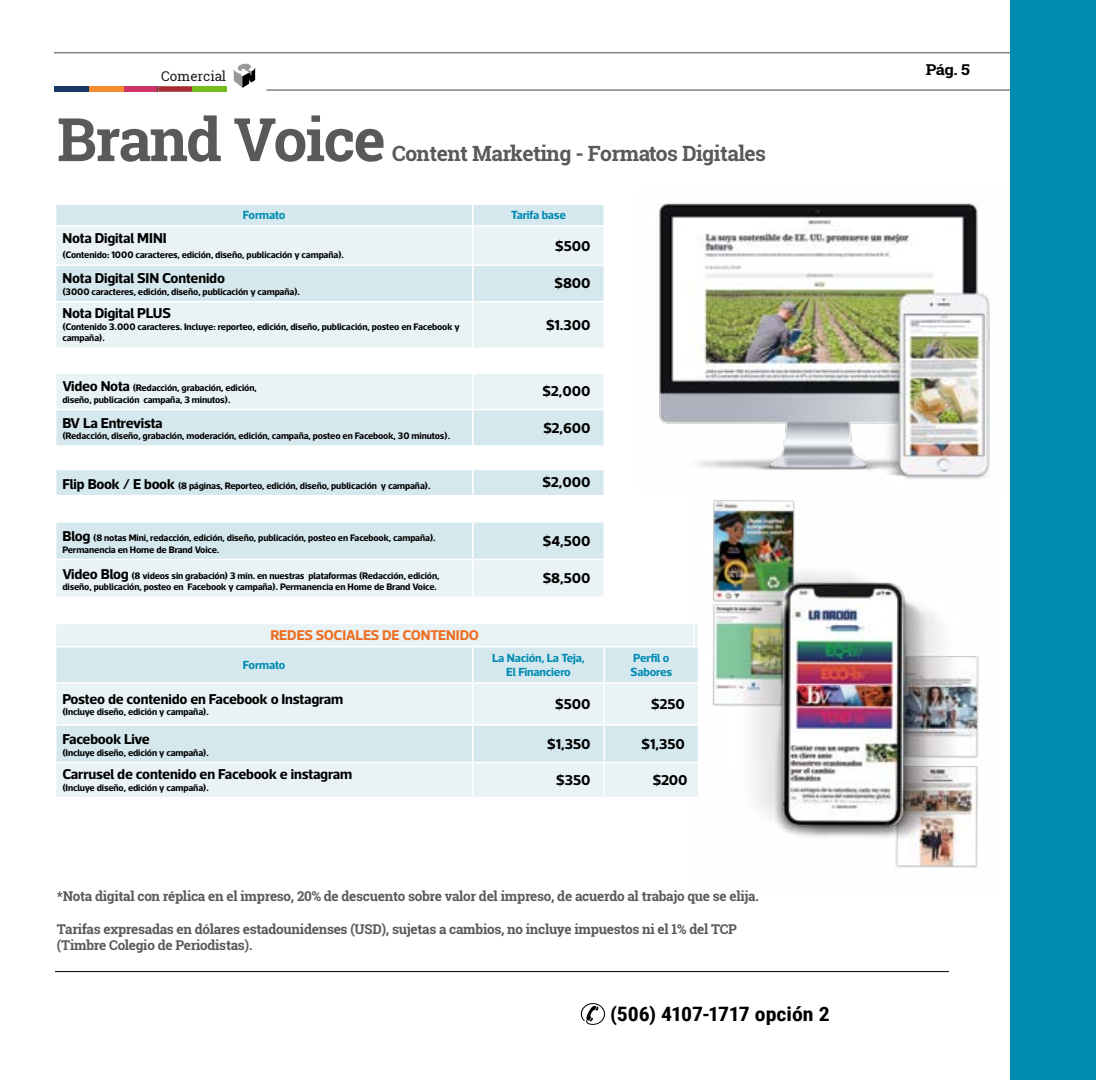
<style>
.page{position:relative;width:1096px;height:1080px;background:#fff}
.page>*{position:absolute;margin:0;border:0;box-sizing:border-box;transform-origin:0 0}
.t1{font:700 60px "Roboto Slab";letter-spacing:-.025em;color:#58595b}
.t2{font:700 21px "Roboto Slab";letter-spacing:-.025em;color:#58595b}
.t3{font:700 19.8px "Roboto Condensed";letter-spacing:-.005em;color:#000;scale:1.1 1}
.t4{font:700 15px "Roboto Slab";color:#000;scale:1.1 1}
.t5{font:700 14.55px "Acto";letter-spacing:-.01em;color:#000}
.t6{font:700 14.4px "Acto";letter-spacing:-.01em;color:#ed6f23}
.t7{font:700 13.5px/16.2px "Roboto Slab";letter-spacing:-.02em;color:#58595b}
.t8{font:13.5px "Roboto Slab";color:#1c1c1c}
.t9{font:700 12px/14.4px "Acto";letter-spacing:-.01em;color:#008bb2;text-align:center}
.t10{font:700 9.6px/11.6px "Acto";letter-spacing:-.01em;color:#000}
.s1{font-size:14.55px}
</style>
<div class="page">
<svg style="left:233px;top:63px;width:22px;height:25px"></svg>
<div style="left:123px;top:86px;width:35px;height:6px;background:#c36"></div>
<div style="left:54px;top:86px;width:35px;height:6px;background:#173b66"></div>
<svg style="left:158px;top:86px;width:34px;height:6px"></svg>
<div style="left:192px;top:86px;width:35px;height:6px;background:#75bd21"></div>
<div style="left:89px;top:86px;width:34px;height:6px;background:#f58c2e"></div>
<hr style="left:54px;top:52px;width:956px;height:1px;background:#808285">
<hr style="left:266px;top:89px;width:744px;height:2px;background:#808285">
<div style="left:1010px;top:0;width:85px;height:1080px;background:#008bb2"></div>
<div style="left:56px;top:205px;width:547px;height:20px;background:#d5e8ee"></div>
<svg style="left:56px;top:227px;width:638px;height:570px;fill:#e9f2f5"></svg>
<svg style="left:472px;top:205px;width:1px;height:20px"></svg>
<hr style="left:472px;top:227px;width:1px;height:38px;background:#fff">
<hr style="left:603px;top:227px;width:2px;height:38px;background:#fff">
<hr style="left:55px;top:265px;width:417px;height:1px;background:#fff">
<hr style="left:472px;top:265px;width:132px;height:1px;background:#fff">
<hr style="left:472px;top:266px;width:1px;height:35px;background:#fff">
<hr style="left:604px;top:265px;width:89px;height:1px;background:#fff">
<hr style="left:603px;top:266px;width:2px;height:35px;background:#fff">
<hr style="left:55px;top:301px;width:417px;height:1px;background:#fff">
<hr style="left:472px;top:301px;width:132px;height:1px;background:#fff">
<hr style="left:472px;top:302px;width:1px;height:46px;background:#fff">
<hr style="left:604px;top:301px;width:89px;height:1px;background:#fff">
<hr style="left:603px;top:302px;width:2px;height:46px;background:#fff">
<hr style="left:472px;top:374px;width:1px;height:35px;background:#fff">
<hr style="left:603px;top:374px;width:2px;height:35px;background:#fff">
<svg style="left:56px;top:348px;width:582px;height:26px"></svg>
<hr style="left:55px;top:409px;width:417px;height:1px;background:#fff">
<hr style="left:472px;top:409px;width:132px;height:1px;background:#fff">
<hr style="left:472px;top:410px;width:1px;height:35px;background:#fff">
<hr style="left:604px;top:409px;width:89px;height:1px;background:#fff">
<hr style="left:603px;top:410px;width:2px;height:35px;background:#fff">
<hr style="left:55px;top:445px;width:417px;height:2px;background:#fff">
<hr style="left:472px;top:445px;width:132px;height:2px;background:#fff">
<hr style="left:604px;top:445px;width:89px;height:2px;background:#fff">
<hr style="left:55px;top:469px;width:417px;height:1px;background:#fff">
<hr style="left:472px;top:469px;width:132px;height:1px;background:#fff">
<hr style="left:604px;top:469px;width:89px;height:1px;background:#fff">
<hr style="left:603px;top:470px;width:2px;height:25px;background:#fff">
<hr style="left:55px;top:495px;width:417px;height:1px;background:#fff">
<hr style="left:472px;top:495px;width:132px;height:1px;background:#fff">
<svg style="left:472px;top:470px;width:1px;height:51px"></svg>
<hr style="left:604px;top:495px;width:89px;height:1px;background:#fff">
<hr style="left:603px;top:496px;width:2px;height:25px;background:#fff">
<hr style="left:55px;top:521px;width:417px;height:2px;background:#fff">
<hr style="left:472px;top:521px;width:132px;height:2px;background:#fff">
<hr style="left:472px;top:523px;width:1px;height:36px;background:#fff">
<hr style="left:604px;top:521px;width:89px;height:2px;background:#fff">
<hr style="left:603px;top:523px;width:2px;height:36px;background:#fff">
<svg style="left:693px;top:493px;width:1px;height:30px"></svg>
<hr style="left:693px;top:523px;width:1px;height:36px;background:#fff">
<hr style="left:55px;top:559px;width:417px;height:1px;background:#fff">
<hr style="left:472px;top:559px;width:132px;height:1px;background:#fff">
<hr style="left:472px;top:560px;width:1px;height:36px;background:#fff">
<hr style="left:604px;top:559px;width:89px;height:1px;background:#fff">
<hr style="left:603px;top:560px;width:2px;height:36px;background:#fff">
<hr style="left:693px;top:560px;width:1px;height:36px;background:#fff">
<hr style="left:55px;top:596px;width:417px;height:2px;background:#fff">
<hr style="left:472px;top:596px;width:132px;height:2px;background:#fff">
<svg style="left:472px;top:598px;width:1px;height:25px"></svg>
<hr style="left:604px;top:596px;width:89px;height:2px;background:#fff">
<hr style="left:603px;top:598px;width:2px;height:25px;background:#fff">
<hr style="left:55px;top:623px;width:417px;height:1px;background:#fff">
<hr style="left:472px;top:623px;width:132px;height:1px;background:#fff">
<hr style="left:604px;top:623px;width:89px;height:1px;background:#fff">
<hr style="left:55px;top:646px;width:417px;height:2px;background:#fff">
<hr style="left:472px;top:646px;width:132px;height:2px;background:#fff">
<hr style="left:472px;top:648px;width:1px;height:34px;background:#fff">
<hr style="left:604px;top:646px;width:89px;height:2px;background:#fff">
<hr style="left:603px;top:648px;width:2px;height:34px;background:#fff">
<svg style="left:693px;top:596px;width:1px;height:52px"></svg>
<hr style="left:55px;top:682px;width:417px;height:2px;background:#fff">
<hr style="left:472px;top:682px;width:132px;height:2px;background:#fff">
<hr style="left:472px;top:684px;width:1px;height:40px;background:#fff">
<hr style="left:604px;top:682px;width:89px;height:2px;background:#fff">
<hr style="left:603px;top:684px;width:2px;height:40px;background:#fff">
<hr style="left:55px;top:724px;width:417px;height:2px;background:#fff">
<hr style="left:472px;top:724px;width:132px;height:2px;background:#fff">
<hr style="left:472px;top:726px;width:1px;height:36px;background:#fff">
<hr style="left:604px;top:724px;width:89px;height:2px;background:#fff">
<hr style="left:603px;top:726px;width:2px;height:36px;background:#fff">
<hr style="left:55px;top:762px;width:417px;height:1px;background:#fff">
<hr style="left:472px;top:762px;width:132px;height:1px;background:#fff">
<hr style="left:472px;top:763px;width:1px;height:34px;background:#fff">
<hr style="left:604px;top:762px;width:89px;height:1px;background:#fff">
<hr style="left:603px;top:763px;width:2px;height:34px;background:#fff">
<img style="left:638px;top:203px;width:352px;height:290px">
<svg style="left:580px;top:1003px;width:25px;height:22px"></svg>
<hr style="left:55px;top:971px;width:893px;height:1px;background:#000">
<img style="left:694px;top:500px;width:285px;height:368px">
<h3 class="t8" style="left:161px;top:67px;width:66px">Comercial</h3>
<h3 class="t4" style="left:925px;top:59px;width:42px">Pág. 5</h3>
<h1 class="t1" style="left:57px;top:98px;width:330px">Brand Voice</h1>
<h2 class="t2" style="left:392px;top:139px;width:375px">Content Marketing - Formatos Digitales</h2>
<p class="t9" style="left:243px;top:208px;width:44px">Formato</p>
<p class="t9" style="left:511px;top:208px;width:56px">Tarifa base</p>
<h3 class="t5" style="left:62px;top:229px;width:106px">Nota Digital MINI</h3>
<p class="t10" style="left:62px;top:249px;width:283px">(Contenido: 1000 caracteres, edición, diseño, publicación y campaña).</p>
<h3 class="t5" style="left:62px;top:270px;width:164px">Nota Digital SIN Contenido</h3>
<p class="t10" style="left:62px;top:286px;width:239px">(3000 caracteres, edición, diseño, publicación y campaña).</p>
<h3 class="t5" style="left:555px;top:237px;width:37px">$500</h3>
<h3 class="t5" style="left:554px;top:275px;width:38px">$800</h3>
<h3 class="t5" style="left:62px;top:305px;width:110px">Nota Digital PLUS</h3>
<p class="t10" style="left:62px;top:321px;width:399px">(Contenido 3.000 caracteres. Incluye: reporteo, edición, diseño, publicación, posteo en Facebook y campaña).</p>
<h3 class="t5" style="left:546px;top:316px;width:46px">$1.300</h3>
<p class="t10" style="left:62px;top:382px;width:196px"><span class="s1">Video Nota</span> (Redacción, grabación, edición, diseño, publicación campaña, 3 minutos).</p>
<h3 class="t5" style="left:542px;top:383px;width:49px">$2,000</h3>
<h3 class="t5" style="left:62px;top:414px;width:102px">BV La Entrevista</h3>
<p class="t10" style="left:62px;top:430px;width:389px">(Redacción, diseño, grabación, moderación, edición, campaña, posteo en Facebook, 30 minutos).</p>
<h3 class="t5" style="left:543px;top:419px;width:49px">$2,600</h3>
<p class="t10" style="left:62px;top:480px;width:369px"><span class="s1">Flip Book / E book</span> (8 páginas, Reporteo, edición, diseño, publicación y campaña).</p>
<h3 class="t5" style="left:542px;top:474px;width:49px">$2,000</h3>
<p class="t10" style="left:62px;top:532px;width:375px"><span class="s1">Blog</span> (8 notas Mini, redacción, edición, diseño, publicación, posteo en Facebook, campaña).<br>Permanencia en Home de Brand Voice.</p>
<h3 class="t5" style="left:543px;top:532px;width:49px">$4,500</h3>
<p class="t10" style="left:62px;top:570px;width:378px"><span class="s1">Video Blog</span> (8 videos sin grabación) 3 min. en nuestras plataformas (Redacción, edición, diseño, publicación, posteo en Facebook y campaña). Permanencia en Home de Brand Voice.</p>
<h3 class="t5" style="left:542px;top:570px;width:49px">$8,500</h3>
<h3 class="t6" style="left:270px;top:626px;width:210px">REDES SOCIALES DE CONTENIDO</h3>
<p class="t9" style="left:243px;top:657px;width:44px">Formato</p>
<p class="t9" style="left:492px;top:650px;width:94px">La Nación, La Teja,<br>El Financiero</p>
<p class="t9" style="left:630px;top:650px;width:43px;text-align:left">Perfil o<br>Sabores</p>
<h3 class="t5" style="left:62px;top:690px;width:282px">Posteo de contenido en Facebook o Instagram</h3>
<p class="t10" style="left:62px;top:706px;width:148px">(Incluye diseño, edición y campaña).</p>
<h3 class="t5" style="left:555px;top:695px;width:37px">$500</h3>
<h3 class="t5" style="left:651px;top:695px;width:35px">$250</h3>
<h3 class="t5" style="left:62px;top:730px;width:89px">Facebook Live</h3>
<p class="t10" style="left:62px;top:746px;width:148px">(Incluye diseño, edición y campaña).</p>
<h3 class="t5" style="left:62px;top:765px;width:291px">Carrusel de contenido en Facebook e instagram</h3>
<p class="t10" style="left:62px;top:781px;width:148px">(Incluye diseño, edición y campaña).</p>
<h3 class="t5" style="left:547px;top:735px;width:45px">$1,350</h3>
<h3 class="t5" style="left:641px;top:735px;width:45px">$1,350</h3>
<h3 class="t5" style="left:556px;top:771px;width:36px">$350</h3>
<h3 class="t5" style="left:652px;top:771px;width:36px">$200</h3>
<h3 class="t7" style="left:57px;top:888px;width:703px">*Nota digital con réplica en el impreso, 20% de descuento sobre valor del impreso, de acuerdo al trabajo que se elija.</h3>
<h3 class="t7" style="left:57px;top:920px;width:681px">Tarifas expresadas en dólares estadounidenses (USD), sujetas a cambios, no incluye impuestos ni el 1% del TCP (Timbre Colegio de Periodistas).</h3>
<h3 class="t3" style="left:610px;top:1000px;width:201px">(506) 4107-1717 opción 2</h3>
</div>
